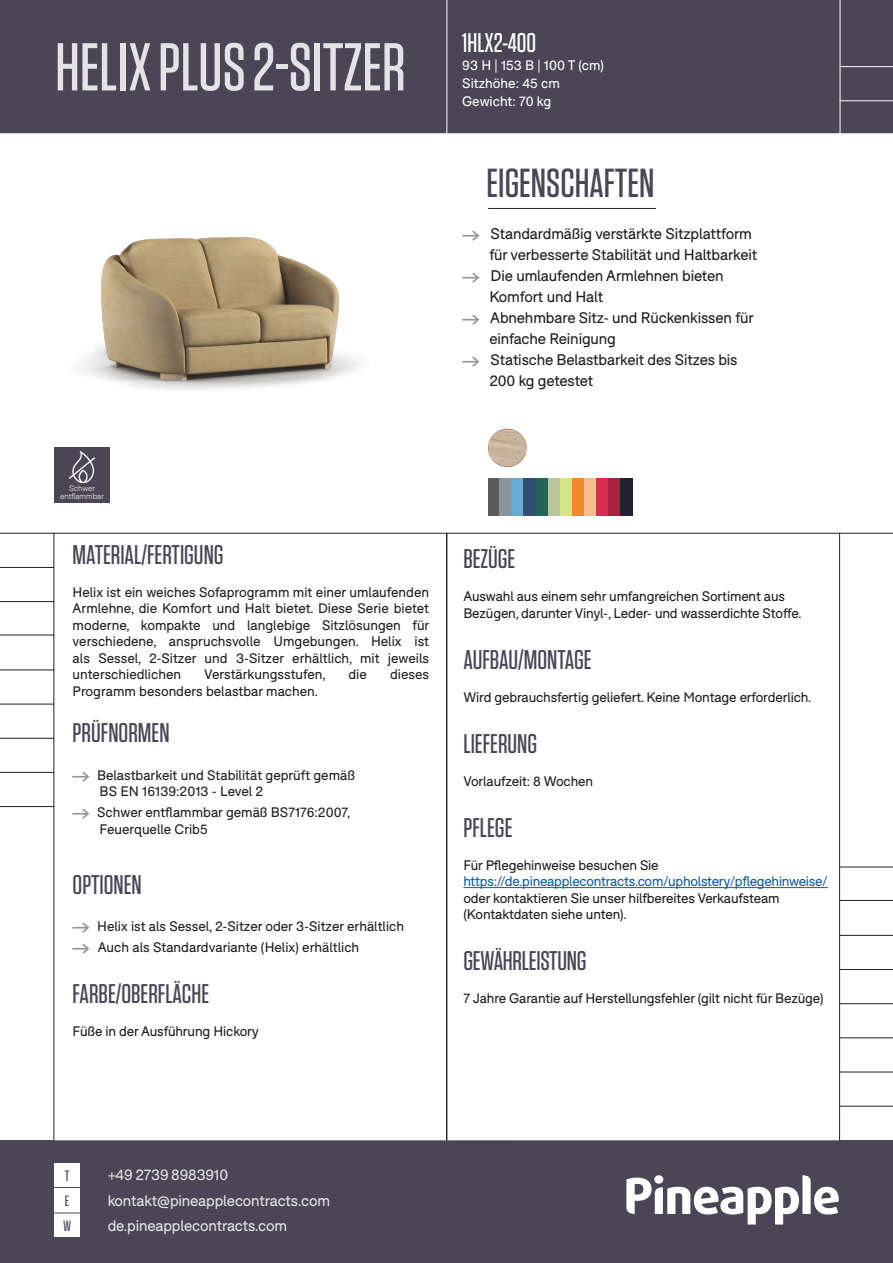
<style>
.page{position:relative;width:893px;height:1263px;background:#fff}
.page>*{position:absolute;margin:0;border:0;box-sizing:border-box;transform-origin:0 0}
.t1{font:500 67.5px "Tungsten";color:#fff}
.t2{font:500 40.5px "Tungsten";color:#4b4656}
.t3{font:500 27px "Tungsten";color:#4b4656}
.t4{font:500 27px "Tungsten";color:#fff}
.t5{font:15px/21px "F37 Bolton";letter-spacing:-.01em;color:#231f20}
.t6{font:15px "F37 Bolton";letter-spacing:-.01em;color:#fff}
.t7{font:500 15px "Tungsten";color:#4b4656}
.t8{font:13.5px/16.5px "F37 Bolton";letter-spacing:-.01em;color:#231f20}
.t9{font:13.5px "F37 Bolton";letter-spacing:-.02em;color:#175d9e}
.t10{font:13.5px "F37 Bolton";color:#fff}
.t11{font:300 7.8px "F37 Bolton";color:#fff}
.s1{font-family:"Pinearrow";color:#939598}
.s2{font-family:"Pinearrow";font-size:15px;color:#939598}
</style>
<div class="page">
<div style="left:1px;top:1px;width:891px;height:131px;background:#4b4656"></div>
<div style="left:0;top:0;width:893px;height:133px;border:2px solid #4b4656"></div>
<div style="left:1px;top:1141px;width:891px;height:121px;background:#4b4656"></div>
<div style="left:0;top:1140px;width:893px;height:123px;border:2px solid #4b4656"></div>
<hr style="left:840px;top:867px;width:53px;height:1px;background:#231f20">
<hr style="left:840px;top:1003px;width:53px;height:1px;background:#231f20">
<hr style="left:840px;top:935px;width:53px;height:1px;background:#231f20">
<hr style="left:840px;top:1072px;width:53px;height:1px;background:#231f20">
<hr style="left:840px;top:1037px;width:53px;height:1px;background:#231f20">
<hr style="left:840px;top:969px;width:53px;height:1px;background:#231f20">
<hr style="left:840px;top:1106px;width:53px;height:1px;background:#231f20">
<hr style="left:463px;top:887px;width:365px;height:1px;background:#175d9e">
<hr style="left:840px;top:900px;width:53px;height:1px;background:#231f20">
<svg style="left:626px;top:1175px;width:213px;height:49px"></svg>
<div style="left:654px;top:1175px;width:9px;height:9px;background:#fff;border-radius:50%"></div>
<div style="left:54px;top:1162px;width:26px;height:25px;background:#fff"></div>
<div style="left:54px;top:1187px;width:26px;height:25px;background:#fff"></div>
<svg style="left:54px;top:1187px;width:26px;height:1px"></svg>
<hr style="left:840px;top:533px;width:53px;height:1px;background:#231f20">
<hr style="left:488px;top:208px;width:168px;height:1px;background:#231f20">
<hr style="left:840px;top:0;width:1px;height:135px;background:#fff">
<hr style="left:840px;top:66px;width:53px;height:1px;background:#fff">
<hr style="left:840px;top:100px;width:53px;height:1px;background:#fff">
<hr style="left:446px;top:0;width:1px;height:134px;background:#fff">
<hr style="left:0;top:601px;width:54px;height:1px;background:#231f20">
<hr style="left:0;top:738px;width:54px;height:1px;background:#231f20">
<hr style="left:0;top:669px;width:54px;height:1px;background:#231f20">
<hr style="left:0;top:533px;width:54px;height:1px;background:#231f20">
<hr style="left:0;top:806px;width:54px;height:1px;background:#231f20">
<hr style="left:0;top:772px;width:54px;height:1px;background:#231f20">
<hr style="left:0;top:704px;width:54px;height:1px;background:#231f20">
<hr style="left:0;top:567px;width:54px;height:1px;background:#231f20">
<hr style="left:0;top:635px;width:54px;height:1px;background:#231f20">
<div style="left:54px;top:1212px;width:26px;height:25px;background:#fff"></div>
<svg style="left:54px;top:1212px;width:26px;height:1px"></svg>
<div style="left:488px;top:478px;width:12px;height:37px;background:#5a5a5b"></div>
<div style="left:536px;top:478px;width:12px;height:37px;background:#246655"></div>
<div style="left:548px;top:478px;width:12px;height:37px;background:#bdc49e"></div>
<div style="left:500px;top:478px;width:12px;height:37px;background:#89969d"></div>
<div style="left:512px;top:478px;width:12px;height:37px;background:#65abd2"></div>
<div style="left:524px;top:478px;width:12px;height:37px;background:#334c71"></div>
<div style="left:560px;top:478px;width:12px;height:37px;background:#d5e387"></div>
<div style="left:572px;top:478px;width:12px;height:37px;background:#f2892c"></div>
<div style="left:584px;top:478px;width:12px;height:37px;background:#f6bf8d"></div>
<div style="left:596px;top:478px;width:12px;height:37px;background:#db2c53"></div>
<div style="left:608px;top:478px;width:13px;height:37px;background:#a82141"></div>
<div style="left:621px;top:478px;width:12px;height:37px;background:#232233"></div>
<svg style="left:488px;top:429px;width:39px;height:38px"></svg>
<img style="left:488px;top:429px;width:38px;height:37px">
<div style="left:54px;top:447px;width:56px;height:56px;background:#4b4656"></div>
<img style="left:70px;top:451px;width:24px;height:31px">
<img style="left:81px;top:237px;width:280px;height:153px">
<h1 class="t1" style="left:55px;top:32px;width:352px">HELIX PLUS 2-SITZER</h1>
<p class="t4" style="left:462px;top:29px;width:75px">1HLX2-400</p>
<p class="t10" style="left:462px;top:57px;width:143px">93 H | 153 B | 100 T (cm)</p>
<p class="t10" style="left:462px;top:75px;width:99px">Sitzhöhe: 45 cm</p>
<p class="t10" style="left:462px;top:93px;width:91px">Gewicht: 70 kg</p>
<p class="t2" style="left:487px;top:162px;width:169px">EIGENSCHAFTEN</p>
<p class="t5" style="left:489px;top:223px;width:269px;text-indent:-27px"><span class="s1">A</span> Standardmäßig verstärkte Sitzplattform für verbesserte Stabilität und Haltbarkeit</p>
<p class="t5" style="left:489px;top:265px;width:236px;text-indent:-27px"><span class="s1">A</span> Die umlaufenden Armlehnen bieten<br>Komfort und Halt</p>
<p class="t5" style="left:489px;top:307px;width:266px;text-indent:-27px"><span class="s1">A</span> Abnehmbare Sitz- und Rückenkissen für einfache Reinigung</p>
<p class="t5" style="left:489px;top:349px;width:250px;text-indent:-27px"><span class="s1">A</span> Statische Belastbarkeit des Sitzes bis<br>200 kg getestet</p>
<p class="t11" style="left:69px;top:484px;width:27px">Schwer</p>
<p class="t11" style="left:60px;top:492px;width:45px">entflammbar</p>
<p class="t3" style="left:73px;top:540px;width:152px">MATERIAL/FERTIGUNG</p>
<p class="t8" style="left:73px;top:584px;width:358px;text-align:justify">Helix ist ein weiches Sofaprogramm mit einer umlaufenden Armlehne, die Komfort und Halt bietet. Diese Serie bietet moderne, kompakte und langlebige Sitzlösungen für verschiedene, anspruchsvolle Umgebungen. Helix ist als Sessel, 2-Sitzer und 3-Sitzer erhältlich, mit jeweils unterschiedlichen</p>
<p class="t8" style="left:204px;top:666px;width:123px">Verstärkungsstufen,</p>
<p class="t8" style="left:348px;top:666px;width:20px">die</p>
<p class="t8" style="left:390px;top:666px;width:40px">dieses</p>
<p class="t8" style="left:73px;top:683px;width:247px">Programm besonders belastbar machen.</p>
<p class="t3" style="left:73px;top:719px;width:98px">PRÜFNORMEN</p>
<p class="t8" style="left:100px;top:767px;width:257px;text-indent:-27px"><span class="s2">A</span> Belastbarkeit und Stabilität geprüft gemäß<br>BS EN 16139:2013 - Level 2</p>
<p class="t8" style="left:100px;top:804px;width:252px;text-indent:-27px"><span class="s2">A</span> Schwer entflammbar gemäß BS7176:2007,<br>Feuerquelle Crib5</p>
<p class="t3" style="left:73px;top:870px;width:71px">OPTIONEN</p>
<p class="t8" style="left:73px;top:918px;width:333px"><span class="s2">A</span> Helix ist als Sessel, 2-Sitzer oder 3-Sitzer erhältlich</p>
<p class="t8" style="left:73px;top:939px;width:288px"><span class="s2">A</span> Auch als Standardvariante (Helix) erhältlich</p>
<p class="t3" style="left:73px;top:980px;width:138px">FARBE/OBERFLÄCHE</p>
<p class="t8" style="left:73px;top:1023px;width:188px">Füße in der Ausführung Hickory</p>
<p class="t3" style="left:463px;top:545px;width:54px">BEZÜGE</p>
<p class="t8" style="left:463px;top:588px;width:323px">Auswahl aus einem sehr umfangreichen Sortiment aus</p>
<p class="t8" style="left:463px;top:605px;width:340px">Bezügen, darunter Vinyl-, Leder- und wasserdichte Stoffe.</p>
<p class="t3" style="left:463px;top:645px;width:130px">AUFBAU/MONTAGE</p>
<p class="t8" style="left:463px;top:689px;width:350px">Wird gebrauchsfertig geliefert. Keine Montage erforderlich.</p>
<p class="t3" style="left:463px;top:729px;width:75px">LIEFERUNG</p>
<p class="t8" style="left:463px;top:773px;width:131px">Vorlaufzeit: 8 Wochen</p>
<p class="t3" style="left:463px;top:813px;width:51px">PFLEGE</p>
<p class="t8" style="left:463px;top:857px;width:197px">Für Pflegehinweise besuchen Sie</p>
<p class="t9" style="left:463px;top:873px;width:366px">https://de.pineapplecontracts.com/upholstery/pflegehinweise/</p>
<p class="t8" style="left:463px;top:890px;width:318px">oder kontaktieren Sie unser hilfbereites Verkaufsteam</p>
<p class="t8" style="left:463px;top:906px;width:165px">(Kontaktdaten siehe unten).</p>
<p class="t3" style="left:463px;top:947px;width:125px">GEWÄHRLEISTUNG</p>
<p class="t8" style="left:463px;top:990px;width:362px">7 Jahre Garantie auf Herstellungsfehler (gilt nicht für Bezüge)</p>
<p class="t7" style="left:65px;top:1168px;width:6px">T</p>
<p class="t6" style="left:107px;top:1166px;width:122px">+49 2739 8983910</p>
<p class="t7" style="left:65px;top:1193px;width:6px">E</p>
<p class="t6" style="left:107px;top:1191px;width:224px">kontakt@pineapplecontracts.com</p>
<p class="t7" style="left:63px;top:1218px;width:10px">W</p>
<p class="t6" style="left:107px;top:1217px;width:181px">de.pineapplecontracts.com</p>
</div>
